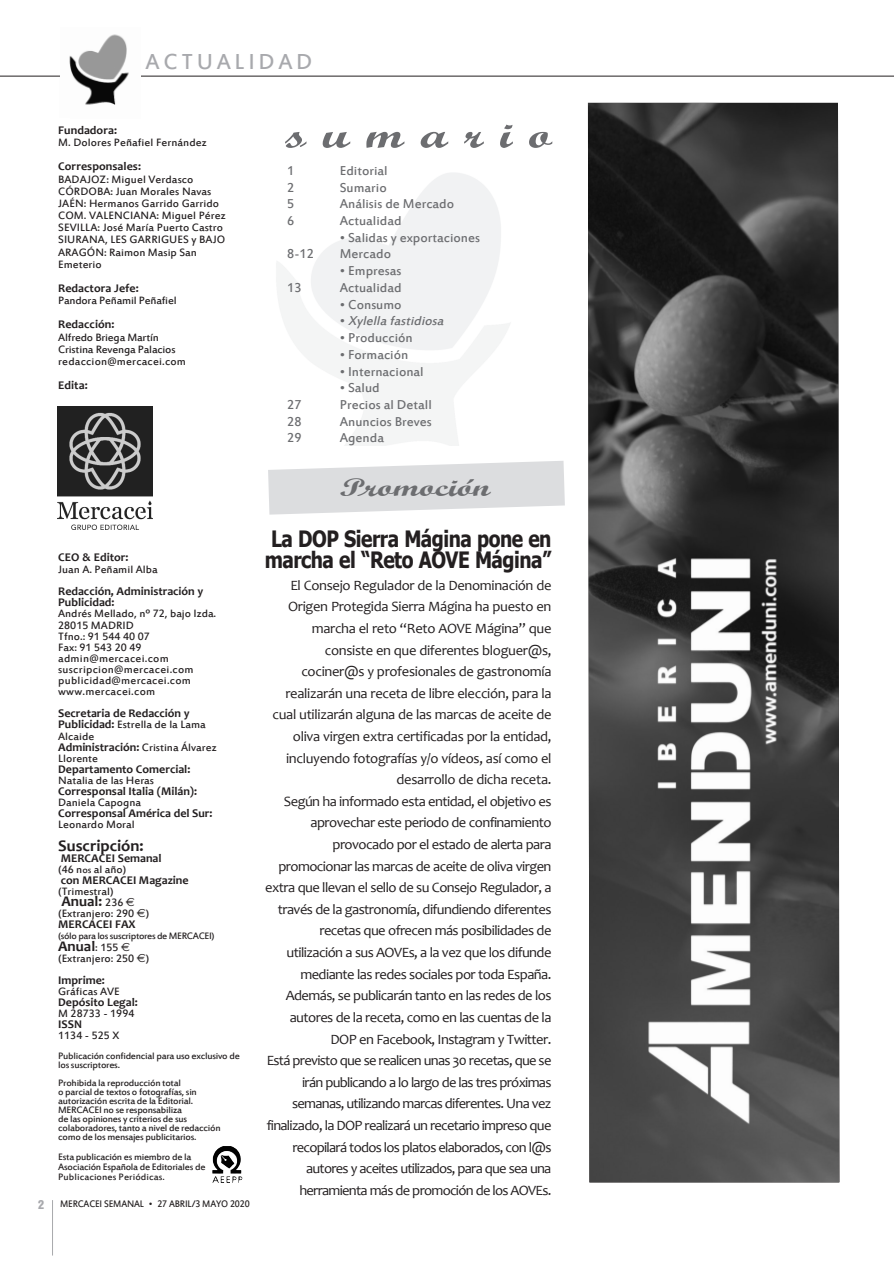
<style>
.page{position:relative;width:894px;height:1262px;background:#fff}
.page>*{position:absolute;margin:0;border:0;box-sizing:border-box;transform-origin:0 0}
.t1{font:700 37.5px "Script";letter-spacing:.315em;color:#6c6d70;scale:1.4 1}
.t2{font:700 25.8px "Script";color:#6c6d70;scale:1.4 1}
.t3{font:24px "Estrangelo Edessa";letter-spacing:.15em;color:#a8a9ad}
.t4{font:700 22.5px/21.6px "Tahoma";letter-spacing:-.025em;color:#231f20;scale:.85 1}
.t5{font:700 16.2px "Candara";color:#231f20}
.t6{font:700 14.7px "Candara";color:#231f20}
.t7{font:14.25px/21.6px "Candara";letter-spacing:-.04em;color:#231f20;text-align:right}
.t8{font:14.25px "Estrangelo Edessa";color:#6c6d70}
.t9{font:italic 14.25px "Estrangelo Edessa";color:#6c6d70}
.t10{font:900 condensed 12px "Helvetica";color:#a8a9ad}
.t11{font:11.85px/12.1px "Estrangelo Edessa";color:#231f20}
.t12{font:700 11.85px/11.1px "Candara";color:#231f20}
.t13{font:11.85px/11.1px "Estrangelo Edessa";letter-spacing:.02em;color:#231f20}
.t14{font:10.5px "Estrangelo Edessa";letter-spacing:-.015em;color:#231f20;scale:.95 1}
.t15{font:10.35px/9px "Estrangelo Edessa";letter-spacing:-.025em;color:#231f20}
.s1{font-family:"Candara";font-weight:700}
.s2{font-family:"Estrangelo Edessa";font-weight:400}
.s3{font-size:10.35px}
.s4{font-family:"Estrangelo Edessa";font-weight:400;font-size:11.85px}
.s5{font-family:"Euro Sans";font-weight:400;font-size:11.85px}
.s6{font-family:"Euro Sans"}
.s7{font-style:normal}
</style>
<div class="page">
<hr style="left:0;top:76px;width:894px;height:1px;background:#231f20">
<hr style="left:52px;top:1200px;width:1px;height:55px;background:#a8a9ad">
<img style="left:60px;top:34px;width:80px;height:71px">
<svg style="left:268px;top:461px;width:297px;height:53px"></svg>
<img style="left:58px;top:407px;width:94px;height:122px">
<img style="left:212px;top:1146px;width:30px;height:37px">
<img style="left:588px;top:103px;width:251px;height:1079px">
<h3 class="t3" style="left:146px;top:49px;width:168px">ACTUALIDAD</h3>
<p class="t12" style="left:58px;top:124px;width:60px">Fundadora:</p>
<p class="t11" style="left:58px;top:137px;width:150px">M. Dolores Peñafiel Fernández</p>
<p class="t12" style="left:58px;top:161px;width:84px">Corresponsales:</p>
<p class="t11" style="left:58px;top:174px;width:169px">BADAJOZ: Miguel Verdasco<br>CÓRDOBA: Juan Morales Navas<br>JAÉN: Hermanos Garrido Garrido<br>COM. VALENCIANA: Miguel Pérez<br>SEVILLA: José María Puerto Castro<br>SIURANA, LES GARRIGUES y BAJO<br>ARAGÓN: Raimon Masip San<br>Emeterio</p>
<p class="t12" style="left:58px;top:282px;width:82px">Redactora Jefe:</p>
<p class="t11" style="left:58px;top:295px;width:120px">Pandora Peñamil Peñafiel</p>
<p class="t12" style="left:58px;top:319px;width:58px">Redacción:</p>
<p class="t11" style="left:58px;top:331px;width:129px">Alfredo Briega Martín<br>Cristina Revenga Palacios redaccion@mercacei.com</p>
<p class="t12" style="left:58px;top:379px;width:31px">Edita:</p>
<p class="t12" style="left:58px;top:551px;width:72px">CEO &amp; Editor:</p>
<p class="t11" style="left:58px;top:563px;width:101px">Juan A. Peñamil Alba</p>
<p class="t12" style="left:58px;top:585px;width:147px">Redacción, Administración y<br>Publicidad:</p>
<p class="t13" style="left:58px;top:609px;width:160px">Andrés Mellado, nº 72, bajo Izda.<br>28015 MADRID<br>Tfno.: 91 544 40 07<br>Fax: 91 543 20 49 admin@mercacei.com suscripcion@mercacei.com publicidad@mercacei.com www.mercacei.com</p>
<p class="t12" style="left:58px;top:708px;width:133px">Secretaria de Redacción y</p>
<p class="t11" style="left:58px;top:720px;width:149px;line-height:11.1px"><span class="s1">Publicidad:</span> Estrella de la Lama<br>Alcaide</p>
<p class="t12" style="left:58px;top:741px;width:160px">Administración: <span class="s2">Cristina Álvarez</span></p>
<p class="t11" style="left:58px;top:753px;width:41px">Llorente</p>
<p class="t12" style="left:58px;top:763px;width:134px">Departamento Comercial:</p>
<p class="t11" style="left:58px;top:775px;width:97px">Natalia de las Heras</p>
<p class="t12" style="left:58px;top:785px;width:140px">Corresponsal Italia (Milán):</p>
<p class="t11" style="left:58px;top:797px;width:84px">Daniela Capogna</p>
<p class="t12" style="left:58px;top:807px;width:156px">Corresponsal América del Sur:</p>
<p class="t11" style="left:58px;top:819px;width:78px">Leonardo Moral</p>
<p class="t5" style="left:58px;top:835px;width:87px">Suscripción:</p>
<p class="t12" style="left:61px;top:852px;width:102px">MERCACEI Semanal</p>
<p class="t11" style="left:58px;top:864px;width:70px">(46 n<span class="s3">os</span> al año)</p>
<p class="t12" style="left:61px;top:874px;width:129px">con MERCACEI Magazine</p>
<p class="t11" style="left:58px;top:886px;width:57px">(Trimestral)</p>
<p class="t6" style="left:61px;top:892px;width:75px">Anual: <span class="s4">236</span> <span class="s5">€</span></p>
<p class="t11" style="left:58px;top:908px;width:92px">(Extranjero: 290 <span class="s6">€</span>)</p>
<p class="t12" style="left:58px;top:918px;width:79px">MERCACEI FAX</p>
<p class="t15" style="left:58px;top:932px;width:158px">(sólo para los suscriptores de MERCACEI)</p>
<p class="t6" style="left:58px;top:936px;width:73px">Anual<span class="s4">: 155</span> <span class="s5">€</span></p>
<p class="t11" style="left:58px;top:952px;width:92px">(Extranjero: 250 <span class="s6">€</span>)</p>
<p class="t12" style="left:58px;top:974px;width:48px">Imprime:</p>
<p class="t11" style="left:58px;top:986px;width:63px">Gráficas AVE</p>
<p class="t12" style="left:58px;top:996px;width:81px">Depósito Legal:</p>
<p class="t11" style="left:58px;top:1008px;width:78px">M 28733 - 1994</p>
<p class="t12" style="left:58px;top:1018px;width:25px">ISSN</p>
<p class="t11" style="left:58px;top:1030px;width:63px">1134 - 525 X</p>
<p class="t15" style="left:58px;top:1052px;width:183px">Publicación confidencial para uso exclusivo de los suscriptores.</p>
<p class="t15" style="left:58px;top:1079px;width:164px">Prohibida la reproducción total<br>o parcial de textos o fotografías, sin autorización escrita de la Editorial.<br>MERCACEI no se responsabiliza<br>de las opiniones y criterios de sus colaboradores, tanto a nivel de redacción como de los mensajes publicitarios.</p>
<p class="t15" style="left:58px;top:1152px;width:149px;line-height:9.9px">Esta publicación es miembro de la<br>Asociación Española de Editoriales de<br>Publicaciones Periódicas.</p>
<p class="t10" style="left:38px;top:1200px;width:7px">2</p>
<p class="t14" style="left:60px;top:1199px;width:201px">MERCACEI SEMANAL • 27 ABRIL/3 MAyO 2020</p>
<h1 class="t1" style="left:285px;top:119px;width:192px">sumario</h1>
<p class="t8" style="left:287px;top:163px;width:9px">1</p>
<p class="t8" style="left:340px;top:163px;width:49px">Editorial</p>
<p class="t8" style="left:287px;top:180px;width:9px">2</p>
<p class="t8" style="left:340px;top:180px;width:49px">Sumario</p>
<p class="t8" style="left:287px;top:197px;width:9px">5</p>
<p class="t8" style="left:340px;top:197px;width:116px">Análisis de Mercado</p>
<p class="t8" style="left:287px;top:214px;width:9px">6</p>
<p class="t8" style="left:340px;top:214px;width:63px">Actualidad</p>
<p class="t8" style="left:340px;top:230px;width:142px">• Salidas y exportaciones</p>
<p class="t8" style="left:287px;top:247px;width:28px">8-12</p>
<p class="t8" style="left:340px;top:247px;width:53px">Mercado</p>
<p class="t8" style="left:340px;top:264px;width:63px">• Empresas</p>
<p class="t8" style="left:287px;top:280px;width:16px">13</p>
<p class="t8" style="left:340px;top:280px;width:63px">Actualidad</p>
<p class="t8" style="left:340px;top:297px;width:63px">• Consumo</p>
<p class="t9" style="left:340px;top:314px;width:109px"><span class="s7">•</span> Xylella fastidiosa</p>
<p class="t8" style="left:340px;top:331px;width:74px">• Producción</p>
<p class="t8" style="left:340px;top:347px;width:70px">• Formación</p>
<p class="t8" style="left:340px;top:364px;width:85px">• Internacional</p>
<p class="t8" style="left:340px;top:381px;width:42px">• Salud</p>
<p class="t8" style="left:287px;top:397px;width:16px">27</p>
<p class="t8" style="left:340px;top:397px;width:94px">Precios al Detall</p>
<p class="t8" style="left:287px;top:414px;width:16px">28</p>
<p class="t8" style="left:340px;top:414px;width:94px">Anuncios Breves</p>
<p class="t8" style="left:287px;top:431px;width:16px">29</p>
<p class="t8" style="left:340px;top:431px;width:46px">Agenda</p>
<h2 class="t2" style="left:340px;top:476px;width:109px">Promoción</h2>
<h3 class="t4" style="left:265px;top:527px;width:339px">La DOP Sierra Mágina pone en marcha el “Reto AOVE Mágina”</h3>
<p class="t7" style="left:265px;top:574px;width:288px">El Consejo Regulador de la Denominación de Origen Protegida Sierra Mágina ha puesto en marcha el reto “Reto AOVE Mágina” que consiste en que diferentes bloguer@s, cociner@s y profesionales de gastronomía realizarán una receta de libre elección, para la cual utilizarán alguna de las marcas de aceite de oliva virgen extra certificadas por la entidad, incluyendo fotografías y/o vídeos, así como el desarrollo de dicha receta.<br>Según ha informado esta entidad, el objetivo es aprovechar este periodo de confinamiento provocado por el estado de alerta para promocionar las marcas de aceite de oliva virgen extra que llevan el sello de su Consejo Regulador, a través de la gastronomía, difundiendo diferentes recetas que ofrecen más posibilidades de utilización a sus AOVEs, a la vez que los difunde mediante las redes sociales por toda España.<br>Además, se publicarán tanto en las redes de los autores de la receta, como en las cuentas de la DOP en Facebook, Instagram y Twitter.<br>Está previsto que se realicen unas 30 recetas, que se irán publicando a lo largo de las tres próximas semanas, utilizando marcas diferentes. Una vez finalizado, la DOP realizará un recetario impreso que recopilará todos los platos elaborados, con l@s autores y aceites utilizados, para que sea una herramienta más de promoción de los AOVEs.</p>
</div>
